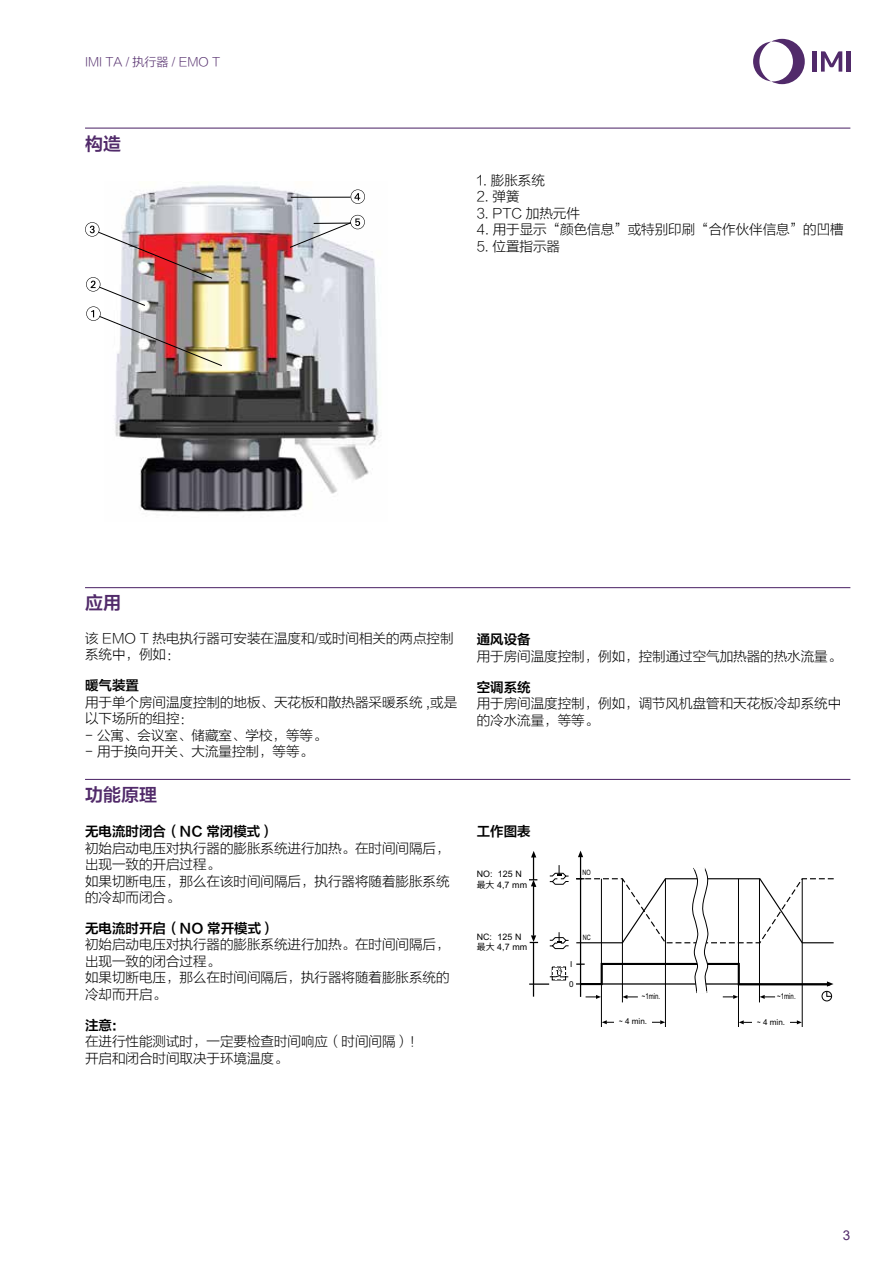
<style>
.page{position:relative;width:893px;height:1263px;background:#fff}
.page>*{position:absolute;margin:0;border:0;box-sizing:border-box;transform-origin:0 0}
.t1{font:18px "FZLTZCHJW GB1 0";color:#512a6a}
.t2{font:13.5px/16.5px "FZLTXHJW GB1 0";color:#000}
.t3{font:13.5px "FZLTZCHJW GB1 0";color:#000}
.t4{font:13.5px "Arial";color:#512a6a}
.t5{font:12px "FZLTXHJW GB1 0";color:#512a6a}
.t6{font:8.85px/10.6px "Arial";color:#000}
.t7{font:8.1px "Arial";color:#000;scale:.75 1}
.t8{font:8.1px "Arial";color:#000}
.t9{font:7.35px "Arial";color:#000;scale:.75 1}
.s1{font-family:"Koz Go Pro Regular 90 msp RKSJ H"}
</style>
<div class="page">
<svg style="left:753px;top:39px;width:52px;height:45px"></svg>
<hr style="left:813px;top:51px;width:4px;height:21px;background:#512a6a">
<hr style="left:846px;top:51px;width:4px;height:21px;background:#512a6a">
<svg style="left:821px;top:51px;width:21px;height:21px"></svg>
<hr style="left:85px;top:128px;width:765px;height:1px;background:#512a6a">
<hr style="left:85px;top:587px;width:765px;height:1px;background:#512a6a">
<hr style="left:85px;top:779px;width:765px;height:1px;background:#512a6a">
<img style="left:114px;top:182px;width:267px;height:331px">
<svg style="left:289px;top:215px;width:76px;height:33px"></svg>
<img style="left:85px;top:222px;width:138px;height:145px">
<hr style="left:314px;top:223px;width:37px;height:1px;background:#000">
<svg style="left:351px;top:189px;width:14px;height:15px"></svg>
<hr style="left:291px;top:197px;width:60px;height:1px;background:#000">
<hr style="left:580px;top:857px;width:1px;height:140px;background:#000">
<svg style="left:578px;top:850px;width:5px;height:7px"></svg>
<hr style="left:601px;top:879px;width:1px;height:148px;background:#000">
<hr style="left:622px;top:879px;width:1px;height:123px;background:#000">
<hr style="left:738px;top:879px;width:1px;height:148px;background:#000">
<hr style="left:759px;top:879px;width:1px;height:123px;background:#000">
<hr style="left:665px;top:879px;width:1px;height:148px;background:#000">
<hr style="left:802px;top:879px;width:1px;height:148px;background:#000">
<hr style="left:606px;top:1022px;width:55px;height:1px;background:#000">
<svg style="left:660px;top:1020px;width:5px;height:4px"></svg>
<svg style="left:602px;top:1020px;width:5px;height:4px"></svg>
<div style="left:614px;top:1017px;width:38px;height:8px;background:#fff"></div>
<hr style="left:743px;top:1022px;width:54px;height:1px;background:#000">
<svg style="left:797px;top:1020px;width:5px;height:4px"></svg>
<svg style="left:739px;top:1020px;width:5px;height:4px"></svg>
<div style="left:752px;top:1017px;width:38px;height:8px;background:#fff"></div>
<svg style="left:549px;top:865px;width:20px;height:20px"></svg>
<svg style="left:549px;top:932px;width:20px;height:17px"></svg>
<svg style="left:549px;top:966px;width:20px;height:14px"></svg>
<hr style="left:533px;top:886px;width:1px;height:50px;background:#000">
<svg style="left:530px;top:935px;width:8px;height:8px"></svg>
<hr style="left:533px;top:942px;width:1px;height:43px;background:#000">
<svg style="left:529px;top:851px;width:8px;height:35px"></svg>
<svg style="left:533px;top:985px;width:1px;height:12px"></svg>
<hr style="left:529px;top:983px;width:20px;height:2px;background:#000">
<div style="left:822px;top:991px;width:10px;height:10px;border:1px solid #000;border-radius:50%"></div>
<svg style="left:576px;top:867px;width:258px;height:132px"></svg>
<p class="t5" style="left:85px;top:56px;width:137px">IMI TA / 执行器 / EMO T</p>
<h1 class="t1" style="left:85px;top:134px;width:37px">构造</h1>
<p class="t2" style="left:477px;top:172px;width:70px">1. 膨胀系统</p>
<p class="t2" style="left:477px;top:189px;width:44px">2. 弹簧</p>
<p class="t2" style="left:477px;top:205px;width:105px">3. PTC 加热元件</p>
<p class="t2" style="left:477px;top:222px;width:368px">4. 用于显示“颜色信息”或特别印刷“合作伙伴信息”的凹槽</p>
<p class="t2" style="left:477px;top:238px;width:85px">5. 位置指示器</p>
<h1 class="t1" style="left:85px;top:593px;width:37px">应用</h1>
<p class="t2" style="left:85px;top:630px;width:370px">该 EMO T 热电执行器可安装在温度和/或时间相关的两点控制系统中，例如：</p>
<p class="t3" style="left:85px;top:678px;width:55px">暖气装置</p>
<p class="t2" style="left:85px;top:694px;width:374px">用于单个房间温度控制的地板、天花板和散热器采暖系统 ,或是以下场所的组控：</p>
<p class="t2" style="left:85px;top:727px;width:243px">- 公寓、会议室、储藏室、学校，等等。</p>
<p class="t2" style="left:85px;top:744px;width:230px">- 用于换向开关、大流量控制，等等。</p>
<h1 class="t1" style="left:85px;top:785px;width:73px">功能原理</h1>
<p class="t3" style="left:85px;top:824px;width:190px">无电流时闭合（NC 常闭模式）</p>
<p class="t2" style="left:85px;top:840px;width:366px">初始启动电压对执行器的膨胀系统进行加热。在时间间隔后，出现一致的开启过程。<br>如果切断电压，那么在该时间间隔后，执行器将随着膨胀系统的冷却而闭合。</p>
<p class="t3" style="left:85px;top:921px;width:191px">无电流时开启（NO 常开模式）</p>
<p class="t2" style="left:85px;top:937px;width:366px">初始启动电压对执行器的膨胀系统进行加热。在时间间隔后，出现一致的闭合过程。<br>如果切断电压，那么在时间间隔后，执行器将随着膨胀系统的冷却而开启。</p>
<p class="t3" style="left:85px;top:1018px;width:33px">注意:</p>
<p class="t2" style="left:85px;top:1034px;width:339px">在进行性能测试时，一定要检查时间响应（时间间隔）！开启和闭合时间取决于环境温度。</p>
<p class="t3" style="left:477px;top:632px;width:55px">通风设备</p>
<p class="t2" style="left:477px;top:648px;width:366px">用于房间温度控制，例如，控制通过空气加热器的热水流量。</p>
<p class="t3" style="left:477px;top:680px;width:55px">空调系统</p>
<p class="t2" style="left:477px;top:696px;width:366px">用于房间温度控制，例如，调节风机盘管和天花板冷却系统中的冷水流量，等等。</p>
<p class="t3" style="left:477px;top:824px;width:55px">工作图表</p>
<p class="t6" style="left:477px;top:869px;width:52px">NO: 125 N<span class="s1">最大</span> 4,7 mm</p>
<p class="t6" style="left:477px;top:931px;width:52px">NC: 125 N<span class="s1">最大</span> 4,7 mm</p>
<p class="t9" style="left:583px;top:868px;width:13px">NO</p>
<p class="t8" style="left:570px;top:959px;width:4px">I</p>
<p class="t8" style="left:569px;top:979px;width:6px">0</p>
<p class="t9" style="left:583px;top:932px;width:12px">NC</p>
<p class="t7" style="left:642px;top:991px;width:26px">~1min.</p>
<p class="t7" style="left:777px;top:991px;width:26px">~1min.</p>
<p class="t7" style="left:619px;top:1016px;width:39px">~ 4 min.</p>
<p class="t7" style="left:757px;top:1016px;width:39px">~ 4 min.</p>
<p class="t4" style="left:843px;top:1225px;width:9px">3</p>
</div>
